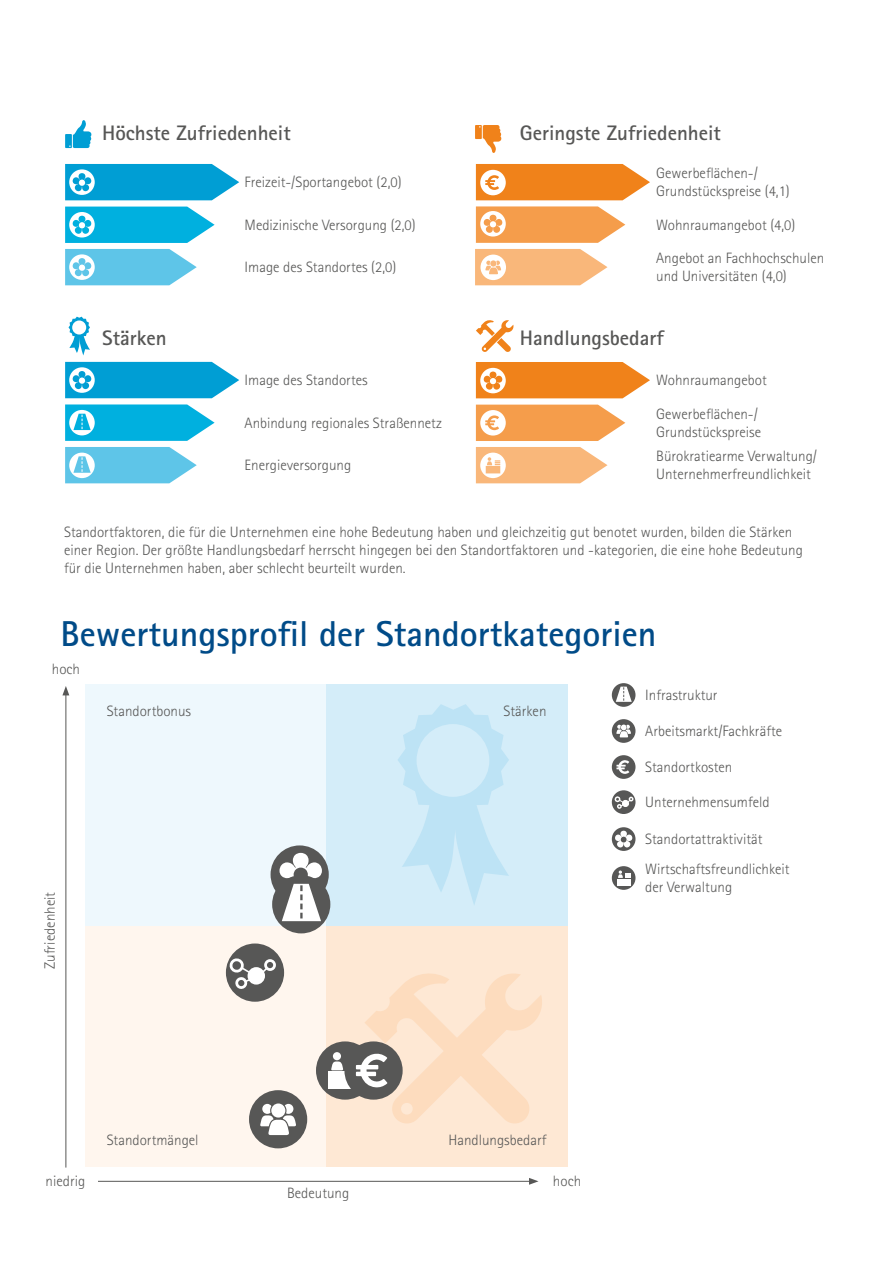
<style>
.page{position:relative;width:893px;height:1263px;background:#fff}
.page>*{position:absolute;margin:0;border:0;box-sizing:border-box;transform-origin:0 0}
.t1{font:700 36px "Rotis Sans Serif Std";color:#004b88}
.t2{font:700 21px "Rotis Sans Serif Std";color:#575756}
.t3{font:300 15px/18px "Rotis Sans Serif Std";color:#575756}
</style>
<div class="page">
<svg style="left:476px;top:320px;width:38px;height:32px"></svg>
<svg style="left:475px;top:125px;width:26px;height:28px"></svg>
<svg style="left:65px;top:120px;width:26px;height:28px"></svg>
<svg style="left:69px;top:317px;width:21px;height:38px"></svg>
<div style="left:85px;top:925px;width:242px;height:241px;background:#fff6ee"></div>
<div style="left:85px;top:684px;width:242px;height:241px;background:#eef8fd"></div>
<div style="left:327px;top:925px;width:241px;height:241px;background:#fee8d4"></div>
<div style="left:327px;top:684px;width:241px;height:241px;background:#d4edf9"></div>
<svg style="left:398px;top:704px;width:111px;height:201px"></svg>
<hr style="left:66px;top:693px;width:1px;height:474px;background:#575756">
<svg style="left:62px;top:686px;width:7px;height:9px"></svg>
<hr style="left:98px;top:1181px;width:433px;height:1px;background:#575756">
<svg style="left:529px;top:1178px;width:9px;height:7px"></svg>
<div style="left:612px;top:719px;width:23px;height:24px;background:#575756;border-radius:50%"></div>
<svg style="left:616px;top:724px;width:15px;height:13px"></svg>
<svg style="left:612px;top:827px;width:23px;height:24px"></svg>
<svg style="left:615px;top:831px;width:17px;height:16px"></svg>
<div style="left:612px;top:683px;width:23px;height:24px;background:#575756;border-radius:50%"></div>
<svg style="left:616px;top:687px;width:16px;height:15px"></svg>
<div style="left:612px;top:755px;width:23px;height:24px;background:#575756;border-radius:50%"></div>
<svg style="left:616px;top:760px;width:13px;height:14px"></svg>
<div style="left:612px;top:790px;width:23px;height:24px;background:#575756;border-radius:50%"></div>
<div style="left:614px;top:796px;width:7px;height:6px;border:1px solid #fff;border-radius:2px"></div>
<svg style="left:617px;top:797px;width:16px;height:12px"></svg>
<svg style="left:612px;top:866px;width:23px;height:24px"></svg>
<div style="left:617px;top:878px;width:13px;height:7px;background:#fff"></div>
<svg style="left:618px;top:870px;width:12px;height:8px"></svg>
<div style="left:316px;top:1041px;width:58px;height:59px;background:#575756;border-radius:50%"></div>
<svg style="left:331px;top:1052px;width:12px;height:18px"></svg>
<div style="left:328px;top:1072px;width:34px;height:17px;background:#fff"></div>
<div style="left:344px;top:1041px;width:59px;height:59px;background:#575756;border-radius:50%"></div>
<svg style="left:349px;top:973px;width:193px;height:150px"></svg>
<div style="left:249px;top:1090px;width:58px;height:58px;background:#575756;border-radius:50%"></div>
<svg style="left:260px;top:1103px;width:36px;height:32px"></svg>
<svg style="left:65px;top:404px;width:150px;height:37px;background:#2abde4"></svg>
<svg style="left:65px;top:447px;width:132px;height:36px"></svg>
<svg style="left:476px;top:405px;width:149px;height:36px;background:#f6ad68"></svg>
<svg style="left:476px;top:164px;width:174px;height:36px;background:#f2933a"></svg>
<div style="left:271px;top:845px;width:58px;height:59px;background:#575756;border-radius:50%"></div>
<div style="left:226px;top:943px;width:58px;height:59px;background:#575756;border-radius:50%"></div>
<div style="left:249px;top:968px;width:15px;height:15px;background:#fff;border-radius:50%"></div>
<div style="left:248px;top:967px;width:17px;height:17px;border:2px solid #fff;border-radius:50%"></div>
<svg style="left:260px;top:967px;width:8px;height:7px"></svg>
<div style="left:264px;top:959px;width:12px;height:12px;border:3px solid #fff;border-radius:50%"></div>
<svg style="left:228px;top:959px;width:25px;height:25px"></svg>
<div style="left:235px;top:977px;width:12px;height:12px;border:3px solid #fff;border-radius:4px"></div>
<svg style="left:476px;top:362px;width:174px;height:36px;background:#f19237"></svg>
<svg style="left:476px;top:206px;width:149px;height:37px;background:#f6ac68"></svg>
<svg style="left:65px;top:362px;width:174px;height:36px;background:#20aad9"></svg>
<svg style="left:65px;top:249px;width:132px;height:36px"></svg>
<svg style="left:65px;top:207px;width:150px;height:36px;background:#27bce3"></svg>
<svg style="left:65px;top:164px;width:174px;height:36px;background:#20aad9"></svg>
<svg style="left:476px;top:447px;width:131px;height:36px"></svg>
<svg style="left:475px;top:249px;width:132px;height:36px"></svg>
<div style="left:272px;top:875px;width:58px;height:58px;background:#575756;border-radius:50%"></div>
<svg style="left:279px;top:853px;width:43px;height:68px"></svg>
<h2 class="t2" style="left:102px;top:119px;width:190px">Höchste Zufriedenheit</h2>
<h2 class="t2" style="left:520px;top:119px;width:203px">Geringste Zufriedenheit</h2>
<p class="t3" style="left:245px;top:173px;width:158px">Freizeit-/Sportangebot (2,0)</p>
<p class="t3" style="left:656px;top:164px;width:135px">Gewerbeflächen-/<br>Grundstückspreise (4,1)</p>
<p class="t3" style="left:245px;top:216px;width:173px">Medizinische Versorgung (2,0)</p>
<p class="t3" style="left:656px;top:216px;width:141px">Wohnraumangebot (4,0)</p>
<p class="t3" style="left:245px;top:259px;width:153px">Image des Standortes (2,0)</p>
<p class="t3" style="left:656px;top:250px;width:169px">Angebot an Fachhochschulen und Universitäten (4,0)</p>
<h2 class="t2" style="left:102px;top:325px;width:66px">Stärken</h2>
<h2 class="t2" style="left:520px;top:325px;width:145px">Handlungsbedarf</h2>
<p class="t3" style="left:245px;top:371px;width:125px">Image des Standortes</p>
<p class="t3" style="left:656px;top:371px;width:112px">Wohnraumangebot</p>
<p class="t3" style="left:245px;top:414px;width:199px">Anbindung regionales Straßennetz</p>
<p class="t3" style="left:656px;top:405px;width:106px">Gewerbeflächen-/<br>Grundstückspreise</p>
<p class="t3" style="left:245px;top:457px;width:108px">Energieversorgung</p>
<p class="t3" style="left:656px;top:448px;width:162px">Bürokratiearme Verwaltung/<br>Unternehmerfreundlichkeit</p>
<p class="t3" style="left:64px;top:523px;width:740px">Standortfaktoren, die für die Unternehmen eine hohe Bedeutung haben und gleichzeitig gut benotet wurden, bilden die Stärken einer Region. Der größte Handlungsbedarf herrscht hingegen bei den Standortfaktoren und -kategorien, die eine hohe Bedeutung für die Unternehmen haben, aber schlecht beurteilt wurden.</p>
<h1 class="t1" style="left:61px;top:611px;width:597px">Bewertungsprofil der Standortkategorien</h1>
<p class="t3" style="left:52px;top:660px;width:30px">hoch</p>
<p class="t3" style="left:107px;top:702px;width:86px">Standortbonus</p>
<p class="t3" style="left:41px;top:969px;width:78px;rotate:-90deg">Zufriedenheit</p>
<p class="t3" style="left:503px;top:702px;width:45px">Stärken</p>
<p class="t3" style="left:645px;top:686px;width:74px">Infrastruktur</p>
<p class="t3" style="left:645px;top:722px;width:138px">Arbeitsmarkt/Fachkräfte</p>
<p class="t3" style="left:645px;top:758px;width:89px">Standortkosten</p>
<p class="t3" style="left:645px;top:793px;width:126px">Unternehmensumfeld</p>
<p class="t3" style="left:645px;top:824px;width:146px;line-height:29.8px">Standortattraktivität<br>Wirtschaftsfreundlichkeit</p>
<p class="t3" style="left:645px;top:878px;width:88px">der Verwaltung</p>
<p class="t3" style="left:107px;top:1131px;width:93px">Standortmängel</p>
<p class="t3" style="left:448px;top:1131px;width:100px">Handlungsbedarf</p>
<p class="t3" style="left:46px;top:1172px;width:41px">niedrig</p>
<p class="t3" style="left:553px;top:1172px;width:30px">hoch</p>
<p class="t3" style="left:287px;top:1184px;width:64px">Bedeutung</p>
</div>
